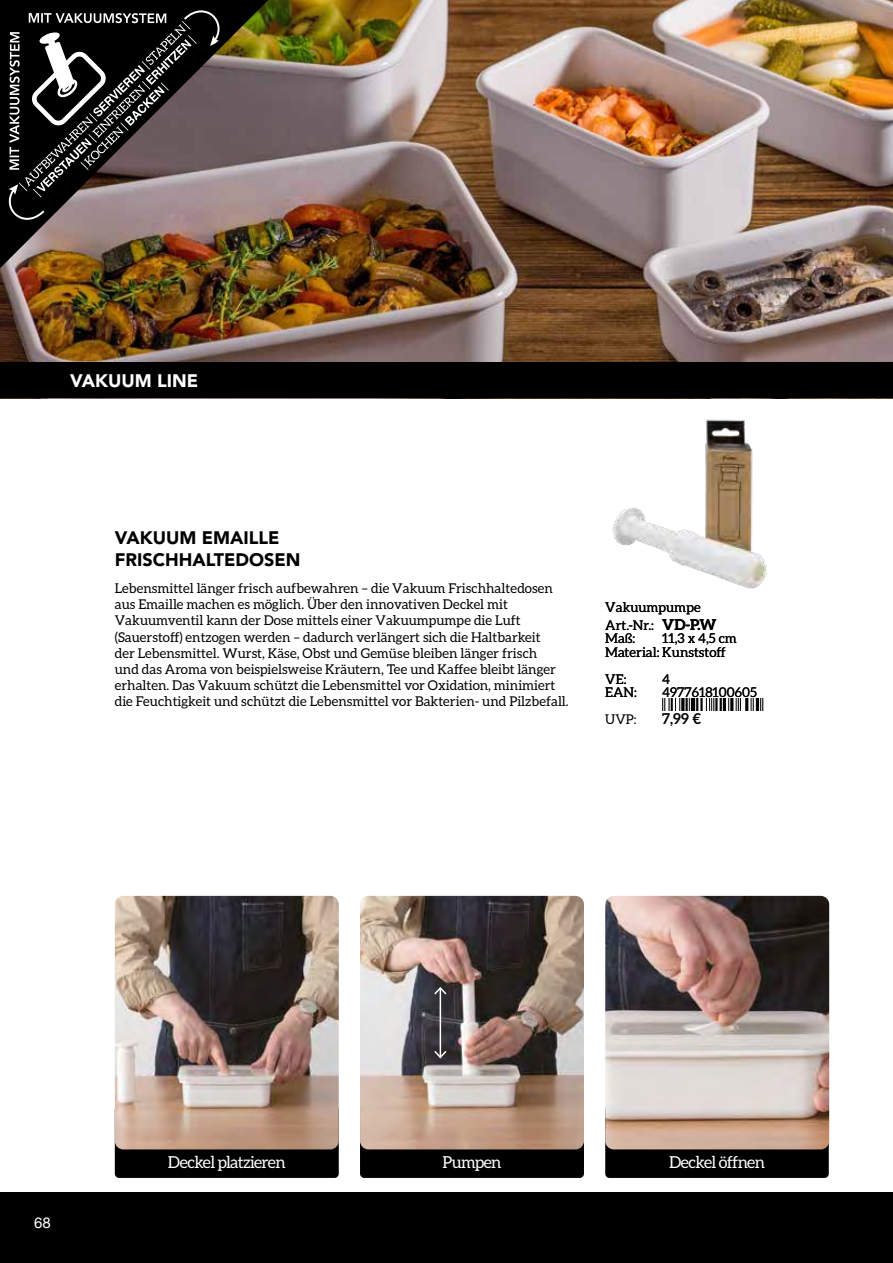
<style>
.page{position:relative;width:893px;height:1263px;background:#fff}
.page>*{position:absolute;margin:0;border:0;box-sizing:border-box;transform-origin:0 0}
.t1{font:900 18px/21.6px "Avenir LT Std";color:#000}
.t2{font:900 18px "Avenir LT Std";color:#fff}
.t3{font:16.5px "Aleo";letter-spacing:-.035em;color:#fff}
.t4{font:700 15px "Aleo";color:#000}
.t5{font:15px "Helvetica Neue";color:#fff}
.t6{font:13.5px/16.2px "Aleo";color:#000}
.s1{font-weight:700;font-size:15px}
</style>
<div class="page">
<div style="left:0;top:1192px;width:893px;height:71px;background:#000"></div>
<img style="left:0;top:0;width:893px;height:362px">
<img style="left:0;top:1px;width:268px;height:269px">
<svg style="left:67px;top:15px;width:3px;height:4px"></svg>
<svg style="left:37px;top:56px;width:64px;height:65px"></svg>
<svg style="left:42px;top:161px;width:7px;height:6px"></svg>
<svg style="left:26px;top:178px;width:4px;height:4px"></svg>
<svg style="left:125px;top:99px;width:4px;height:3px"></svg>
<div style="left:360px;top:1106px;width:224px;height:72px;background:#000;border-radius:4px"></div>
<div style="left:605px;top:1106px;width:224px;height:72px;background:#000;border-radius:4px"></div>
<div style="left:115px;top:1106px;width:224px;height:72px;background:#000;border-radius:4px"></div>
<img style="left:360px;top:896px;width:224px;height:253px">
<img style="left:605px;top:896px;width:224px;height:253px">
<img style="left:115px;top:896px;width:224px;height:253px">
<hr style="left:440px;top:988px;width:1px;height:69px;background:#fff">
<svg style="left:433px;top:986px;width:15px;height:10px"></svg>
<svg style="left:433px;top:1049px;width:15px;height:10px"></svg>
<hr style="left:0;top:0;width:268px;height:1px;background:#000">
<div style="left:0;top:362px;width:893px;height:36px;background:#000"></div>
<img style="left:605px;top:398px;width:206px;height:190px">
<h1 class="t2" style="left:70px;top:370px;width:129px">VAKUUM LINE</h1>
<h1 class="t1" style="left:115px;top:527px;width:187px">VAKUUM EMAILLE<br>FRISCHHALTEDOSEN</h1>
<p class="t6" style="left:115px;top:580px;width:455px">Lebensmittel länger frisch aufbewahren – die Vakuum Frischhaltedosen aus Emaille machen es möglich. Über den innovativen Deckel mit Vakuumventil kann der Dose mittels einer Vakuumpumpe die Luft (Sauerstoff) entzogen werden – dadurch verlängert sich die Haltbarkeit<br>der Lebensmittel. Wurst, Käse, Obst und Gemüse bleiben länger frisch<br>und das Aroma von beispielsweise Kräutern, Tee und Kaffee bleibt länger erhalten. Das Vakuum schützt die Lebensmittel vor Oxidation, minimiert die Feuchtigkeit und schützt die Lebensmittel vor Bakterien- und Pilzbefall.</p>
<p class="t6" style="left:605px;top:598px;width:113px;line-height:17.7px">Vakuumpumpe<br>Art.-Nr.: <span class="s1">VD-P.W</span></p>
<p class="t6" style="left:605px;top:630px;width:31px">Maß:</p>
<p class="t6" style="left:605px;top:631px;width:133px;line-height:13.5px;text-indent:57px">11,3 x 4,5 cm<br>Material: Kunststoff</p>
<p class="t6" style="left:605px;top:670px;width:23px">VE:</p>
<p class="t6" style="left:662px;top:670px;width:9px">4</p>
<p class="t6" style="left:605px;top:684px;width:33px">EAN:</p>
<p class="t6" style="left:662px;top:684px;width:96px">4977618100605</p>
<p class="t6" style="left:605px;top:711px;width:33px">UVP:</p>
<p class="t4" style="left:662px;top:710px;width:40px">7,99 €</p>
<p class="t5" style="left:34px;top:1212px;width:18px">68</p>
<p class="t3" style="left:168px;top:1153px;width:119px">Deckel platzieren</p>
<p class="t3" style="left:442px;top:1153px;width:61px">Pumpen</p>
<p class="t3" style="left:669px;top:1153px;width:98px">Deckel öffnen</p>
</div>
